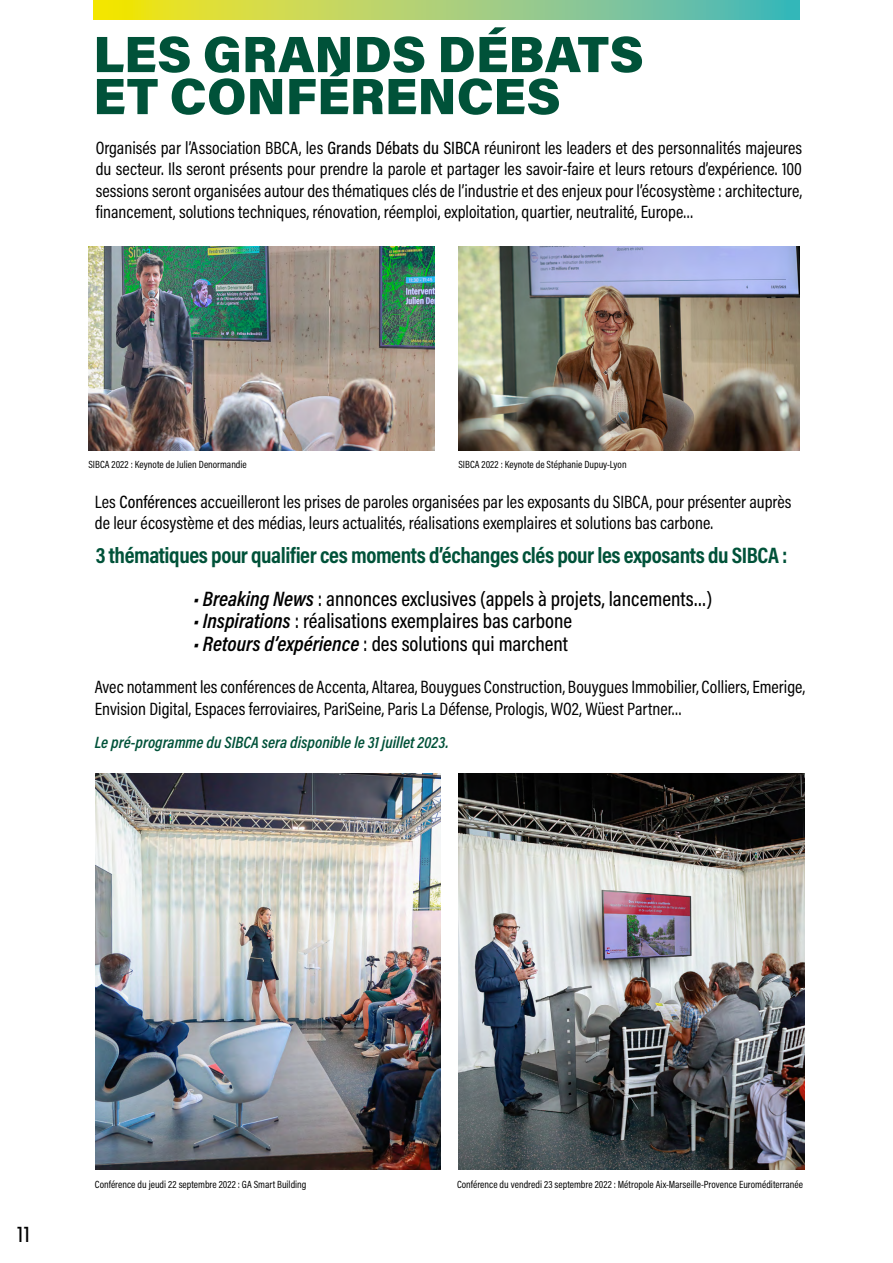
<style>
.page{position:relative;width:893px;height:1263px;background:#fff}
.page>*{position:absolute;margin:0;border:0;box-sizing:border-box;transform-origin:0 0}
.t1{font:900 51px/42px "Acumin Pro";color:#005239}
.t2{font:700 22.5px "Acumin Pro Cond";letter-spacing:-.02em;color:#005239}
.t3{font:500 21px "Acumin Pro Cond";color:#000}
.t4{font:21px "Poppins";color:#000}
.t5{font:18px/21.6px "Acumin Pro Cond";color:#000}
.t6{font:italic 600 16.5px "Acumin Pro Cond";color:#005239}
.t7{font:10.5px "Acumin Pro Cond";color:#000}
.s1{font-weight:500}
.s2{font-weight:600;font-style:italic}
</style>
<div class="page">
<img style="left:458px;top:774px;width:346px;height:395px">
<img style="left:95px;top:774px;width:346px;height:395px">
<svg style="left:93px;top:0;width:707px;height:19px;background:#a5cf71"></svg>
<img style="left:88px;top:246px;width:346px;height:205px">
<img style="left:458px;top:246px;width:342px;height:205px">
<h1 class="t1" style="left:93px;top:31px;width:552px">LES GRANDS DÉBATS<br>ET CONFÉRENCES</h1>
<p class="t5" style="left:96px;top:136px;width:708px;text-align:justify">Organisés par l’Association BBCA, les <span class="s1">Grands Débats du SIBCA</span> réuniront les leaders et des personnalités majeures du secteur. Ils seront présents pour prendre la parole et partager les savoir-faire et leurs retours d’expérience. 100 sessions seront organisées autour des thématiques clés de l’industrie et des enjeux pour l’écosystème : architecture, financement, solutions techniques, rénovation, réemploi, exploitation, quartier, neutralité, Europe…</p>
<p class="t7" style="left:88px;top:457px;width:160px">SIBCA 2022 : Keynote de Julien Denormandie</p>
<p class="t7" style="left:458px;top:457px;width:170px">SIBCA 2022 : Keynote de Stéphanie Dupuy-Lyon</p>
<p class="t5" style="left:95px;top:490px;width:698px">Les <span class="s1">Conférences</span> accueilleront les prises de paroles organisées par les exposants du SIBCA, pour présenter auprès de leur écosystème et des médias, leurs actualités, réalisations exemplaires et solutions bas carbone.</p>
<p class="t2" style="left:96px;top:540px;width:693px">3 thématiques pour qualifier ces moments d’échanges clés pour les exposants du SIBCA :</p>
<p class="t3" style="left:194px;top:585px;width:520px"><span class="s2">• Breaking News</span> : annonces exclusives (appels à projets, lancements…)</p>
<p class="t3" style="left:194px;top:607px;width:380px"><span class="s2">• Inspirations</span> : réalisations exemplaires bas carbone</p>
<p class="t3" style="left:194px;top:630px;width:376px"><span class="s2">• Retours d’expérience</span> : des solutions qui marchent</p>
<p class="t5" style="left:95px;top:676px;width:712px">Avec notamment les conférences de Accenta, Altarea, Bouygues Construction, Bouygues Immobilier, Colliers, Emerige,<br>Envision Digital, Espaces ferroviaires, PariSeine, Paris La Défense, Prologis, WO2, Wüest Partner…</p>
<p class="t6" style="left:95px;top:731px;width:355px">Le pré-programme du SIBCA sera disponible le 31 juillet 2023.</p>
<p class="t4" style="left:17px;top:1222px;width:15px">11</p>
<p class="t7" style="left:95px;top:1178px;width:213px">Conférence du jeudi 22 septembre 2022 : GA Smart Building</p>
<p class="t7" style="left:457px;top:1178px;width:348px">Conférence du vendredi 23 septembre 2022 : Métropole Aix-Marseille-Provence Euroméditerranée</p>
</div>
